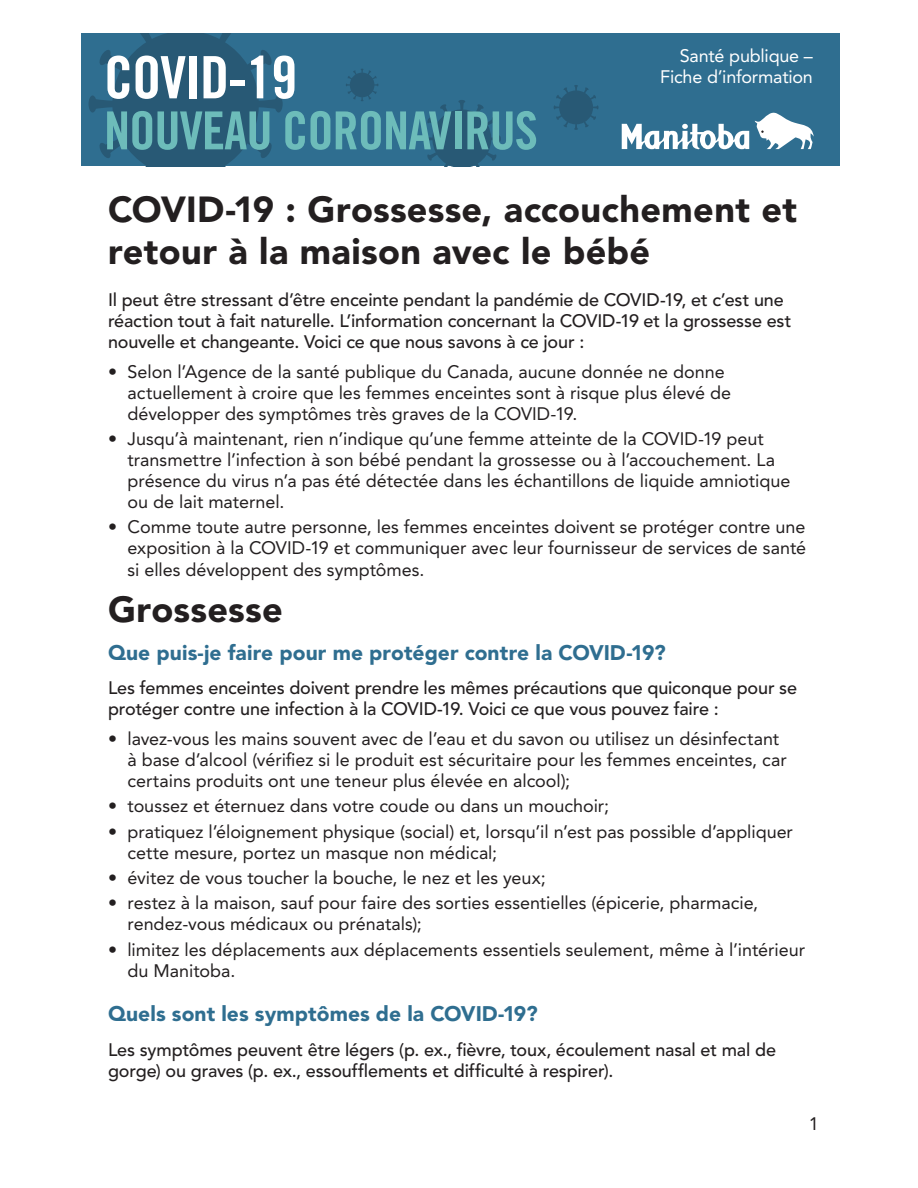
<style>
.page{position:relative;width:918px;height:1188px;background:#fff}
.page>*{position:absolute;margin:0;border:0;box-sizing:border-box;transform-origin:0 0}
.t1{font:58.5px "Trade Gothic LT Std Bd Cn 20";letter-spacing:-.02em;color:#fff}
.t2{font:52.5px "Trade Gothic LT Std Bd Cn 20";letter-spacing:-.02em;color:#6dbcba}
.t3{font:900 36px/42px "Avenir LT Std";letter-spacing:.01em;color:#231f20}
.t4{font:900 21px "Avenir LT Std";color:#2f6e90}
.Bullet_Text{font:18px/21px "Avenir LT Std";color:#231f20}
.Answer_Text{font:500 18px/21px "Avenir LT Std";letter-spacing:-.005em;color:#231f20}
.t5{font:18px/20.7px "Avenir LT Std";letter-spacing:-.015em;color:#fff;text-align:right}
</style>
<div class="page">
<div style="left:81px;top:33px;width:759px;height:133px;background:#2f6e90"></div>
<svg style="left:89px;top:33px;width:194px;height:133px"></svg>
<svg style="left:423px;top:100px;width:78px;height:66px"></svg>
<svg style="left:554px;top:85px;width:45px;height:45px"></svg>
<svg style="left:346px;top:69px;width:32px;height:32px"></svg>
<svg style="left:755px;top:113px;width:59px;height:36px"></svg>
<svg style="left:622px;top:124px;width:127px;height:25px"></svg>
<h1 class="t1" style="left:104px;top:42px;width:195px">COVID-19</h1>
<h1 class="t2" style="left:104px;top:99px;width:436px">NOUVEAU CORONAVIRUS</h1>
<p class="t5" style="left:660px;top:45px;width:154px">Santé publique –<br>Fiche d’information</p>
<h1 class="t3" style="left:108px;top:188px;width:691px">COVID-19 : Grossesse, accouchement et retour à la maison avec le bébé</h1>
<p class="Answer_Text" style="left:108px;top:290px;width:685px">Il peut être stressant d’être enceinte pendant la pandémie de COVID-19, et c’est une réaction tout à fait naturelle. L’information concernant la COVID-19 et la grossesse est nouvelle et changeante. Voici ce que nous savons à ce jour :</p>
<p class="Bullet_Text" style="left:128px;top:361px;width:605px;text-indent:-20px">• Selon l’Agence de la santé publique du Canada, aucune donnée ne donne actuellement à croire que les femmes enceintes sont à risque plus élevé de développer des symptômes très graves de la COVID-19.</p>
<p class="Bullet_Text" style="left:128px;top:429px;width:664px;text-indent:-20px">• Jusqu’à maintenant, rien n’indique qu’une femme atteinte de la COVID-19 peut transmettre l’infection à son bébé pendant la grossesse ou à l’accouchement. La présence du virus n’a pas été détectée dans les échantillons de liquide amniotique ou de lait maternel.</p>
<p class="Bullet_Text" style="left:128px;top:517px;width:680px;text-align:justify;text-indent:-20px">• Comme toute autre personne, les femmes enceintes doivent se protéger contre une exposition à la COVID-19 et communiquer avec leur fournisseur de services de santé si elles développent des symptômes.</p>
<h1 class="t3" style="left:108px;top:588px;width:176px">Grossesse</h1>
<h2 class="t4" style="left:108px;top:640px;width:559px">Que puis-je faire pour me protéger contre la COVID-19?</h2>
<p class="Answer_Text" style="left:108px;top:678px;width:691px">Les femmes enceintes doivent prendre les mêmes précautions que quiconque pour se protéger contre une infection à la COVID-19. Voici ce que vous pouvez faire :</p>
<p class="Bullet_Text" style="left:128px;top:728px;width:661px;text-indent:-20px">• lavez-vous les mains souvent avec de l’eau et du savon ou utilisez un désinfectant à base d’alcool (vérifiez si le produit est sécuritaire pour les femmes enceintes, car certains produits ont une teneur plus élevée en alcool);</p>
<p class="Bullet_Text" style="left:108px;top:796px;width:503px">• toussez et éternuez dans votre coude ou dans un mouchoir;</p>
<p class="Bullet_Text" style="left:128px;top:821px;width:667px;text-indent:-20px">• pratiquez l’éloignement physique (social) et, lorsqu’il n’est pas possible d’appliquer cette mesure, portez un masque non médical;</p>
<p class="Bullet_Text" style="left:108px;top:867px;width:439px">• évitez de vous toucher la bouche, le nez et les yeux;</p>
<p class="Bullet_Text" style="left:128px;top:893px;width:632px;text-indent:-20px">• restez à la maison, sauf pour faire des sorties essentielles (épicerie, pharmacie, rendez-vous médicaux ou prénatals);</p>
<p class="Bullet_Text" style="left:128px;top:939px;width:679px;text-indent:-20px">• limitez les déplacements aux déplacements essentiels seulement, même à l’intérieur du Manitoba.</p>
<h2 class="t4" style="left:108px;top:1001px;width:431px">Quels sont les symptômes de la COVID-19?</h2>
<p class="Answer_Text" style="left:108px;top:1040px;width:670px">Les symptômes peuvent être légers (p. ex., fièvre, toux, écoulement nasal et mal de gorge) ou graves (p. ex., essoufflements et difficulté à respirer).</p>
<p class="Bullet_Text" style="left:809px;top:1114px;width:12px">1</p>
</div>
